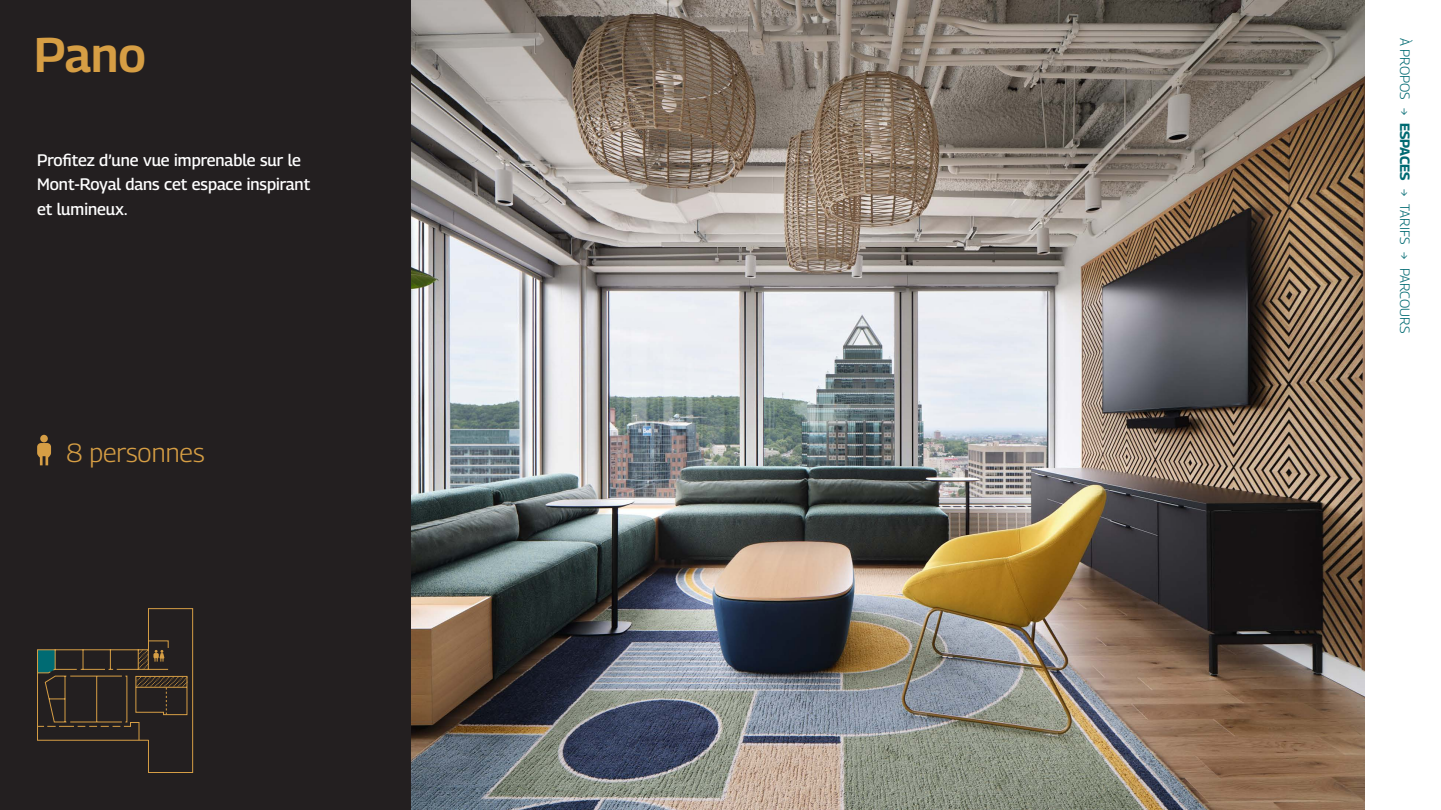
<style>
.page{position:relative;width:1441px;height:810px;background:#fff}
.page>*{position:absolute;margin:0;border:0;box-sizing:border-box;transform-origin:0 0}
.Titre{font:600 48.38px "Georama";color:#d69e44}
.t1{font:300 26.25px "Georama";color:#d69e44}
.Texte_courant{font:500 16.5px/24.3px "Georama";color:#fff}
.t2{font:300 13.5px "Georama";color:#016a72}
.s1{font-weight:700}
</style>
<div class="page">
<div style="left:0;top:0;width:411px;height:810px;background:#231f20"></div>
<img style="left:411px;top:0;width:953px;height:810px">
<div style="left:40px;top:435px;width:8px;height:7px;background:#d69e45;border-radius:50%"></div>
<svg style="left:37px;top:443px;width:14px;height:22px"></svg>
<svg style="left:37px;top:608px;width:156px;height:165px"></svg>
<p class="Titre" style="left:34px;top:20px;width:113px">Pano</p>
<p class="t2" style="left:1414px;top:38px;width:297px;rotate:90deg">À PROPOS → <span class="s1">ESPACES</span> → TARIFS → PARCOURS</p>
<p class="Texte_courant" style="left:37px;top:148px;width:275px">Profitez d’une vue imprenable sur le<br>Mont-Royal dans cet espace inspirant et lumineux.</p>
<p class="t1" style="left:67px;top:434px;width:139px">8 personnes</p>
</div>
